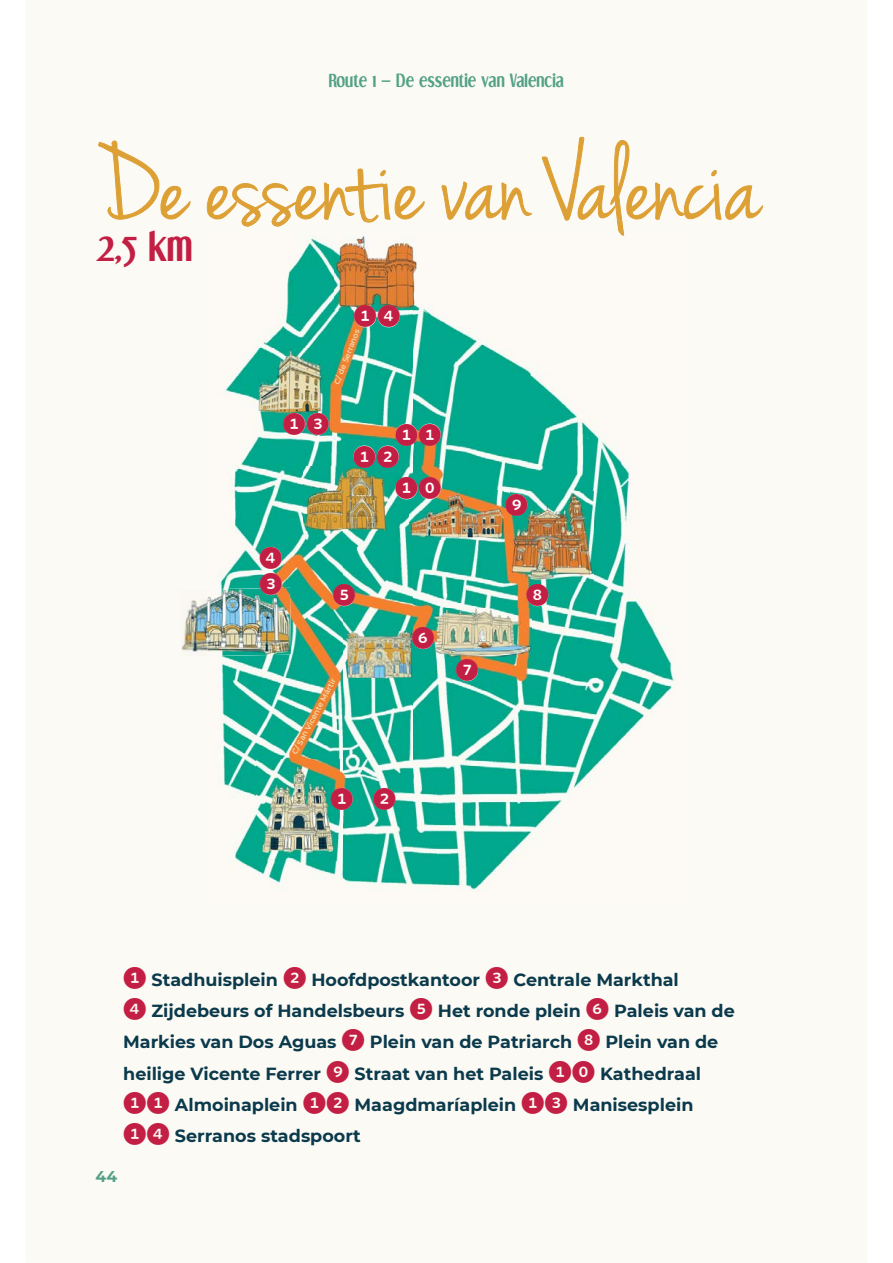
<style>
.page{position:relative;width:893px;height:1263px;background:#fff}
.page>*{position:absolute;margin:0;border:0;box-sizing:border-box;transform-origin:0 0}
.t1{font:113.1px "Jenna Sue";color:#dda035}
.t2{font:700 35.1px "Dream Orphans";color:#c31e43}
.t3{font:23.4px/21.9px "Whitney Index Black Round Bd";color:#c31e43}
.t4{font:700 17.55px/31.2px "Montserrat";color:#0a3a4c}
.t5{font:700 15.6px "Dream Orphans";color:#52a187}
.t6{font:700 15.6px "Montserrat";color:#52a187}
.t7{font:600 7.8px "Montserrat";color:#ebdeb3}
.s1{font-family:"Whitney Index Black Round Bd";font-weight:400;font-size:23.4px;color:#c31e43}
</style>
<div class="page">
<div style="left:26px;top:0;width:841px;height:1262px;background:#fcfaf4"></div>
<div style="left:99px;top:137px;width:108px;height:98px;background:#fcfaf4"></div>
<svg style="left:97px;top:140px;width:94px;height:80px"></svg>
<img style="left:208px;top:236px;width:135px;height:670px">
<img style="left:412px;top:236px;width:273px;height:670px">
<img style="left:343px;top:309px;width:69px;height:597px">
<svg style="left:207px;top:137px;width:557px;height:99px"></svg>
<img style="left:617px;top:220px;width:7px;height:15px">
<img style="left:256px;top:759px;width:83px;height:101px">
<img style="left:179px;top:588px;width:112px;height:69px">
<img style="left:432px;top:608px;width:99px;height:49px">
<img style="left:304px;top:467px;width:83px;height:64px">
<img style="left:346px;top:631px;width:66px;height:46px">
<img style="left:259px;top:349px;width:66px;height:64px">
<img style="left:335px;top:233px;width:83px;height:76px">
<img style="left:510px;top:491px;width:83px;height:90px">
<img style="left:410px;top:491px;width:94px;height:48px">
<div style="left:331px;top:788px;width:22px;height:22px;background:#fff;border-radius:50%"></div>
<div style="left:374px;top:788px;width:21px;height:22px;background:#fff;border-radius:50%"></div>
<div style="left:260px;top:573px;width:22px;height:22px;background:#fff;border-radius:50%"></div>
<div style="left:260px;top:547px;width:22px;height:22px;background:#fff;border-radius:50%"></div>
<div style="left:333px;top:585px;width:22px;height:21px;background:#fff;border-radius:50%"></div>
<div style="left:412px;top:627px;width:22px;height:22px;background:#fff;border-radius:50%"></div>
<div style="left:456px;top:660px;width:22px;height:21px;background:#fff;border-radius:50%"></div>
<div style="left:527px;top:585px;width:21px;height:21px;background:#fff;border-radius:50%"></div>
<div style="left:506px;top:494px;width:21px;height:22px;background:#fff;border-radius:50%"></div>
<svg style="left:395px;top:477px;width:46px;height:22px"></svg>
<svg style="left:353px;top:424px;width:88px;height:44px"></svg>
<svg style="left:283px;top:413px;width:46px;height:22px"></svg>
<svg style="left:354px;top:305px;width:46px;height:22px"></svg>
<p class="t5" style="left:329px;top:71px;width:237px">Route 1 – De essentie van Valencia</p>
<h1 class="t1" style="left:95px;top:134px;width:666px">De essentie van Valencia</h1>
<h2 class="t2" style="left:95px;top:226px;width:99px">2,5 km</h2>
<h3 class="t3" style="left:354px;top:306px;width:48px">14</h3>
<p class="t7" style="left:332px;top:382px;width:60px;rotate:-69deg">C/ de Serranos</p>
<h3 class="t3" style="left:283px;top:414px;width:48px">13</h3>
<h3 class="t3" style="left:353px;top:424px;width:90px;text-indent:42px">11<br>12</h3>
<h3 class="t3" style="left:395px;top:478px;width:48px">10</h3>
<h3 class="t3" style="left:259px;top:548px;width:25px">4</h3>
<h3 class="t3" style="left:259px;top:574px;width:25px">3</h3>
<h3 class="t3" style="left:332px;top:585px;width:25px">5</h3>
<p class="t7" style="left:290px;top:752px;width:86px;rotate:-62deg">C/ San Vicente Mártir</p>
<h3 class="t3" style="left:330px;top:789px;width:67px">1 2</h3>
<h3 class="t3" style="left:411px;top:628px;width:25px">6</h3>
<h3 class="t3" style="left:456px;top:660px;width:25px">7</h3>
<h3 class="t3" style="left:505px;top:495px;width:25px">9</h3>
<h3 class="t3" style="left:526px;top:585px;width:25px">8</h3>
<p class="t4" style="left:123px;top:964px;width:613px"><span class="s1">1</span> Stadhuisplein <span class="s1">2</span> Hoofdpostkantoor <span class="s1">3</span> Centrale Markthal<br><span class="s1">4</span> Zijdebeurs of Handelsbeurs <span class="s1">5</span> Het ronde plein <span class="s1">6</span> Paleis van de Markies van Dos Aguas <span class="s1">7</span> Plein van de Patriarch <span class="s1">8</span> Plein van de heilige Vicente Ferrer <span class="s1">9</span> Straat van het Paleis <span class="s1">10</span> Kathedraal <span class="s1">11</span> Almoinaplein <span class="s1">12</span> Maagdmaríaplein <span class="s1">13</span> Manisesplein <span class="s1">14</span> Serranos stadspoort</p>
<p class="t6" style="left:95px;top:1167px;width:23px">44</p>
</div>
